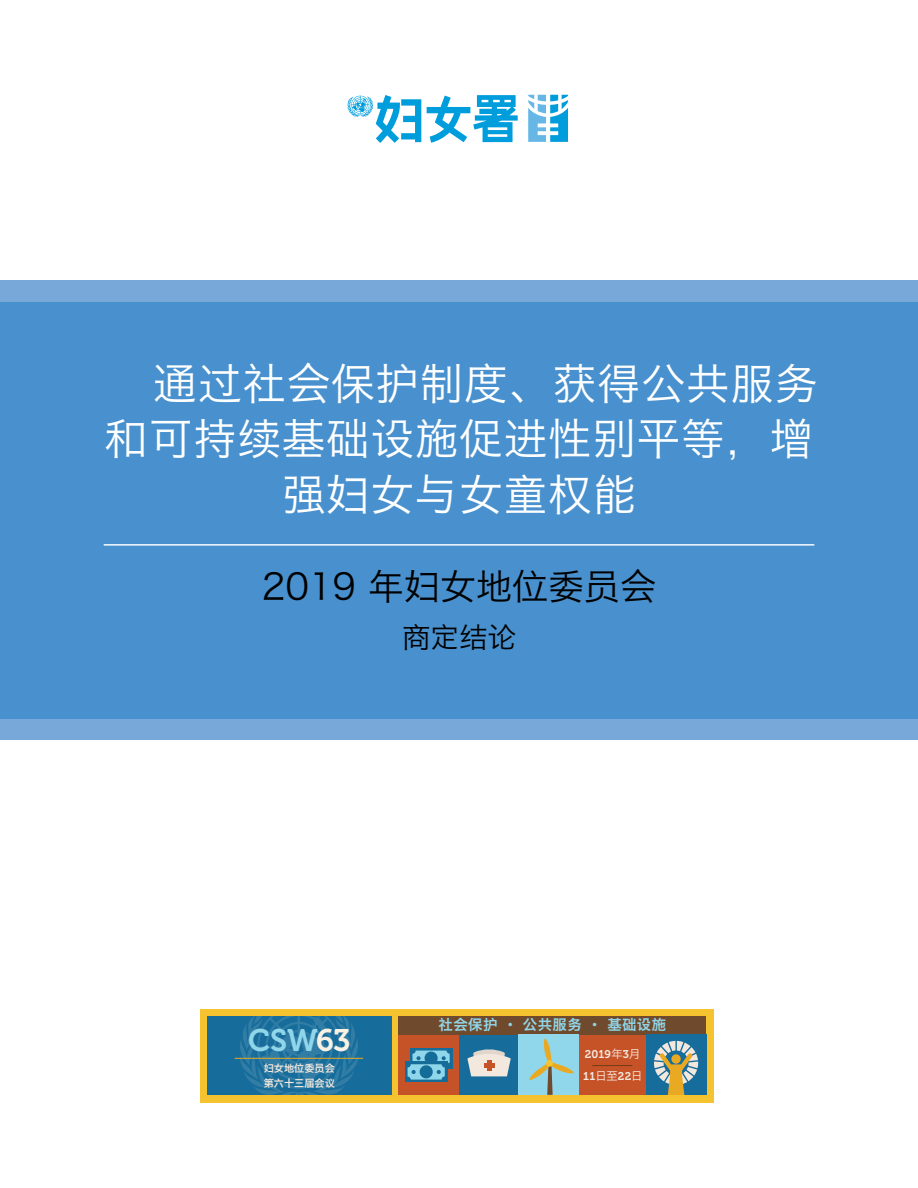
<style>
.page{position:relative;width:918px;height:1188px;background:#fff}
.page>*{position:absolute;margin:0;border:0;box-sizing:border-box;transform-origin:0 0}
.t1{font:43.5px "Hiragino Sans GB W3";letter-spacing:.02em;color:#fff}
.t2{font:36px "Hiragino Sans GB W3";color:#000}
.t3{font:31.05px "Museo 700";letter-spacing:-.015em;color:#90d6ea}
.t4{font:28.5px "Hiragino Sans GB W3";color:#000}
.t5{font:14.4px "Hiragino Sans GB W6";letter-spacing:.025em;color:#90d6ea}
.t6{font:11.25px/21.5px "Museo 700";letter-spacing:.02em;color:#f3e8de}
.t7{font:10.2px/14.4px "Hiragino Sans GB W6";color:#f3e8de}
.s1{color:#f8f1e4}
.s2{font-family:"Koz Go Pr 6 N"}
</style>
<div class="page">
<div style="left:0;top:280px;width:918px;height:460px;background:#78a7d9"></div>
<div style="left:0;top:302px;width:918px;height:417px;background:#4891ce"></div>
<hr style="left:104px;top:544px;width:710px;height:2px;background:#fff">
<svg style="left:427px;top:95px;width:91px;height:48px"></svg>
<svg style="left:347px;top:95px;width:74px;height:48px"></svg>
<svg style="left:528px;top:95px;width:40px;height:47px"></svg>
<div style="left:200px;top:1009px;width:514px;height:93px;background:#f4c32f"></div>
<div style="left:459px;top:1035px;width:60px;height:60px;background:#166c9a"></div>
<svg style="left:467px;top:1049px;width:44px;height:27px"></svg>
<hr style="left:487px;top:1060px;width:4px;height:11px;background:#c65328">
<hr style="left:484px;top:1063px;width:11px;height:4px;background:#c65328">
<div style="left:399px;top:1035px;width:60px;height:60px;background:#c65328"></div>
<svg style="left:410px;top:1048px;width:42px;height:21px"></svg>
<div style="left:405px;top:1061px;width:42px;height:21px;background:#156c99"></div>
<svg style="left:408px;top:1051px;width:42px;height:29px"></svg>
<div style="left:579px;top:1035px;width:67px;height:60px;background:#c65328"></div>
<div style="left:399px;top:1016px;width:307px;height:19px;background:#704a2d"></div>
<div style="left:207px;top:1016px;width:184px;height:79px;background:#166c9a"></div>
<svg style="left:240px;top:1016px;width:118px;height:79px"></svg>
<hr style="left:235px;top:1058px;width:128px;height:1px;background:#eaa922">
<div style="left:519px;top:1035px;width:60px;height:60px;background:#91d7eb"></div>
<svg style="left:529px;top:1038px;width:45px;height:57px"></svg>
<div style="left:646px;top:1035px;width:60px;height:60px;background:#166c9a"></div>
<svg style="left:654px;top:1041px;width:44px;height:54px"></svg>
<svg style="left:671px;top:1054px;width:10px;height:10px"></svg>
<hr style="left:592px;top:1065px;width:40px;height:1px;background:#723c14">
<p class="t1" style="left:154px;top:356px;width:666px">通过社会保护制度、获得公共服务</p>
<p class="t1" style="left:104px;top:412px;width:711px">和可持续基础设施促进性别平等，增</p>
<p class="t1" style="left:282px;top:467px;width:356px">强妇女与女童权能</p>
<p class="t2" style="left:262px;top:564px;width:396px">2019 年妇女地位委员会</p>
<p class="t4" style="left:402px;top:620px;width:115px">商定结论</p>
<p class="t3" style="left:248px;top:1023px;width:103px">CSW<span class="s1">63</span></p>
<p class="t7" style="left:264px;top:1061px;width:73px">妇女地位委员会第六十三届会议</p>
<p class="t5" style="left:439px;top:1015px;width:229px">社会保护 · 公共服务 · 基础设施</p>
<p class="t6" style="left:583px;top:1044px;width:61px">2019<span class="s2">年</span>3<span class="s2">月<br></span>11<span class="s2">日至</span>22<span class="s2">日</span></p>
</div>
